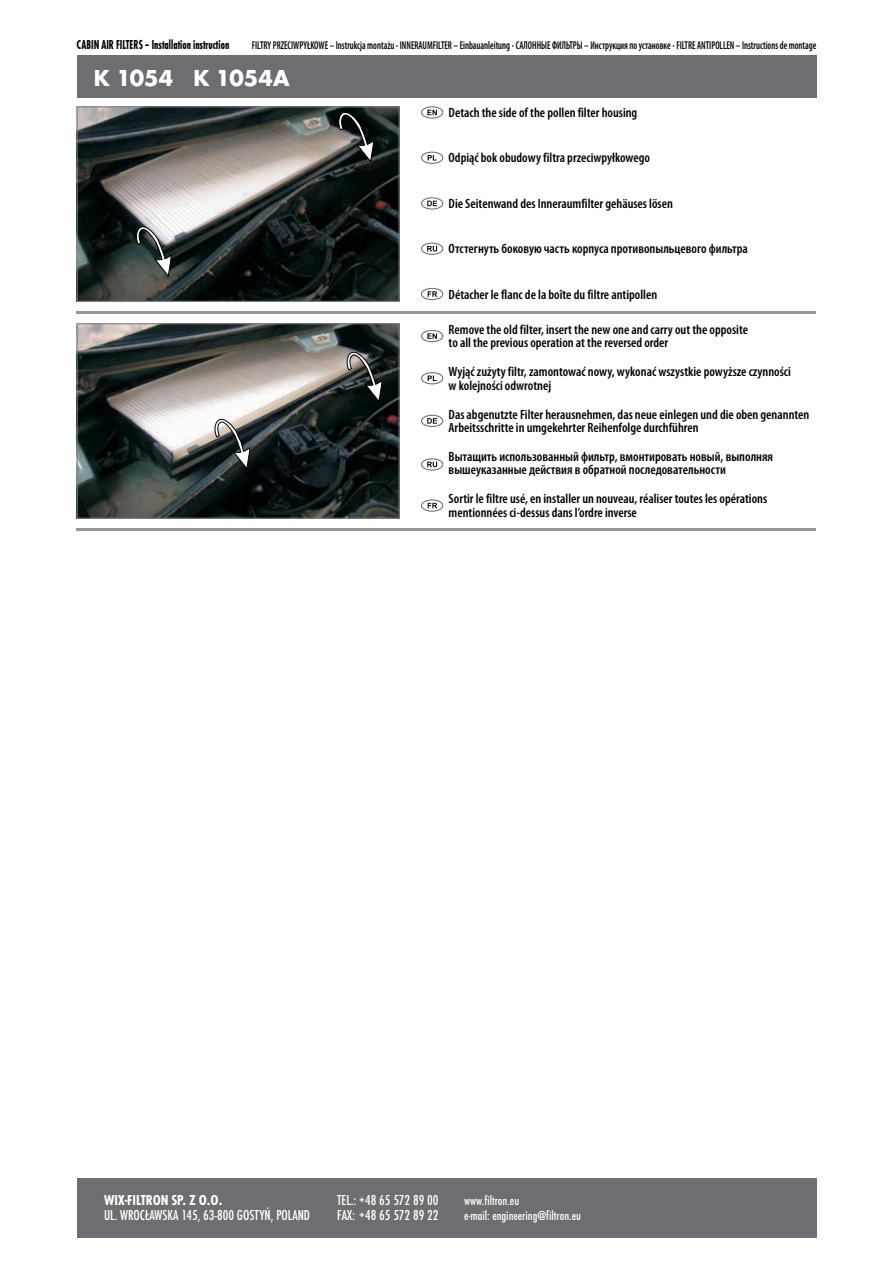
<style>
.page{position:relative;width:893px;height:1263px;background:#fff}
.page>*{position:absolute;margin:0;border:0;box-sizing:border-box;transform-origin:0 0}
.t1{font:700 24px "Futura";color:#fff}
.t2{font:15px/15px "Futura Medium Cond.";color:#fff}
.t3{font:15px "Futura Cond.Bold";color:#fff}
.t4{font:600 condensed 13.5px/13.5px "Myriad Pro";color:#000}
.t5{font:13.5px/15px "Futura Medium Cond.";color:#fff}
.t6{font:13.5px "Futura Cond.Bold";color:#000;scale:.81 1}
.t7{font:600 condensed 11.4px "Myriad Pro";color:#000;scale:.81 1}
</style>
<div class="page">
<div style="left:77px;top:55px;width:739px;height:43px;background:#6d6e71"></div>
<div style="left:77px;top:1178px;width:739px;height:59px;background:#6d6e71"></div>
<hr style="left:77px;top:311px;width:739px;height:3px;background:#939598">
<svg style="left:77px;top:528px;width:739px;height:2px"></svg>
<svg style="left:427px;top:333px;width:10px;height:6px"></svg>
<div style="left:421px;top:330px;width:22px;height:12px;border:1px solid #6d6e71;border-radius:50%"></div>
<div style="left:421px;top:372px;width:22px;height:12px;border:1px solid #6d6e71;border-radius:50%"></div>
<svg style="left:428px;top:375px;width:9px;height:6px"></svg>
<div style="left:421px;top:415px;width:22px;height:12px;border:1px solid #6d6e71;border-radius:50%"></div>
<svg style="left:427px;top:418px;width:10px;height:6px"></svg>
<svg style="left:427px;top:462px;width:10px;height:5px"></svg>
<div style="left:421px;top:458px;width:22px;height:13px;border:1px solid #6d6e71;border-radius:50%"></div>
<div style="left:421px;top:499px;width:22px;height:13px;border:1px solid #6d6e71;border-radius:50%"></div>
<svg style="left:428px;top:503px;width:9px;height:5px"></svg>
<svg style="left:427px;top:110px;width:10px;height:5px"></svg>
<div style="left:421px;top:106px;width:22px;height:13px;border:1px solid #6d6e71;border-radius:50%"></div>
<div style="left:421px;top:152px;width:22px;height:12px;border:1px solid #6d6e71;border-radius:50%"></div>
<svg style="left:428px;top:155px;width:9px;height:5px"></svg>
<div style="left:421px;top:197px;width:22px;height:13px;border:1px solid #6d6e71;border-radius:50%"></div>
<svg style="left:427px;top:201px;width:10px;height:5px"></svg>
<svg style="left:427px;top:246px;width:10px;height:6px"></svg>
<div style="left:421px;top:243px;width:22px;height:12px;border:1px solid #6d6e71;border-radius:50%"></div>
<div style="left:421px;top:288px;width:22px;height:12px;border:1px solid #6d6e71;border-radius:50%"></div>
<svg style="left:428px;top:291px;width:9px;height:6px"></svg>
<img style="left:79px;top:108px;width:319px;height:192px">
<div style="left:77px;top:106px;width:323px;height:196px;border:1px solid #808285"></div>
<svg style="left:135px;top:221px;width:37px;height:56px;background:#6c7271"></svg>
<svg style="left:338px;top:107px;width:37px;height:55px;background:#3d4140"></svg>
<img style="left:79px;top:325px;width:319px;height:192px">
<div style="left:77px;top:323px;width:323px;height:196px;border:1px solid #808285"></div>
<svg style="left:214px;top:414px;width:37px;height:55px"></svg>
<svg style="left:346px;top:347px;width:37px;height:55px;background:#424645"></svg>
<p class="t6" style="left:77px;top:36px;width:190px">CABIN AIR FILTERS – Installation instruction</p>
<p class="t7" style="left:252px;top:38px;width:699px">FILTRY PRZECIWPYŁKOWE – Instrukcja montażu · INNERAUMFILTER – Einbauanleitung · САЛОННЫЕ ФИЛЬТРЫ – Инструкция по установке · FILTRE ANTIPOLLEN – Instructions de montage</p>
<h1 class="t1" style="left:128px;top:63px;width:229px">165-2x K 1165A-2x</h1>
<h1 class="t1" style="left:94px;top:63px;width:198px">K 1054 K 1054A</h1>
<p class="t4" style="left:449px;top:106px;width:190px">Detach the side of the pollen filter housing</p>
<p class="t4" style="left:449px;top:151px;width:203px">Odpiąć bok obudowy filtra przeciwpyłkowego</p>
<p class="t4" style="left:449px;top:196px;width:226px">Die Seitenwand des Inneraumfilter gehäuses lösen</p>
<p class="t4" style="left:449px;top:242px;width:301px">Отстегнуть боковую часть корпуса противопыльцевого фильтра</p>
<p class="t4" style="left:449px;top:287px;width:210px">Détacher le flanc de la boîte du filtre antipollen</p>
<p class="t4" style="left:449px;top:322px;width:301px">Remove the old filter, insert the new one and carry out the opposite to all the previous operation at the reversed order</p>
<p class="t4" style="left:449px;top:365px;width:344px">Wyjąć zużyty filtr, zamontować nowy, wykonać wszystkie powyższe czynności w kolejności odwrotnej</p>
<p class="t4" style="left:449px;top:407px;width:362px">Das abgenutzte Filter herausnehmen, das neue einlegen und die oben genannten<br>Arbeitsschritte in umgekehrter Reihenfolge durchführen</p>
<p class="t4" style="left:449px;top:449px;width:326px">Вытащить использованный фильтр, вмонтировать новый, выполняя вышеуказанные действия в обратной последовательности</p>
<p class="t4" style="left:449px;top:492px;width:320px">Sortir le filtre usé, en installer un nouveau, réaliser toutes les opérations mentionnées ci-dessus dans l’ordre inverse</p>
<p class="t3" style="left:104px;top:1191px;width:120px">WIX-FILTRON SP. Z O.O.</p>
<p class="t2" style="left:104px;top:1207px;width:207px">UL. WROCŁAWSKA 145, 63-800 GOSTYŃ, POLAND</p>
<p class="t2" style="left:337px;top:1192px;width:103px">TEL.: +48 65 572 89 00<br>FAX: +48 65 572 89 22</p>
<p class="t5" style="left:464px;top:1192px;width:118px">www.filtron.eu<br>e-mail: engineering@filtron.eu</p>
</div>
